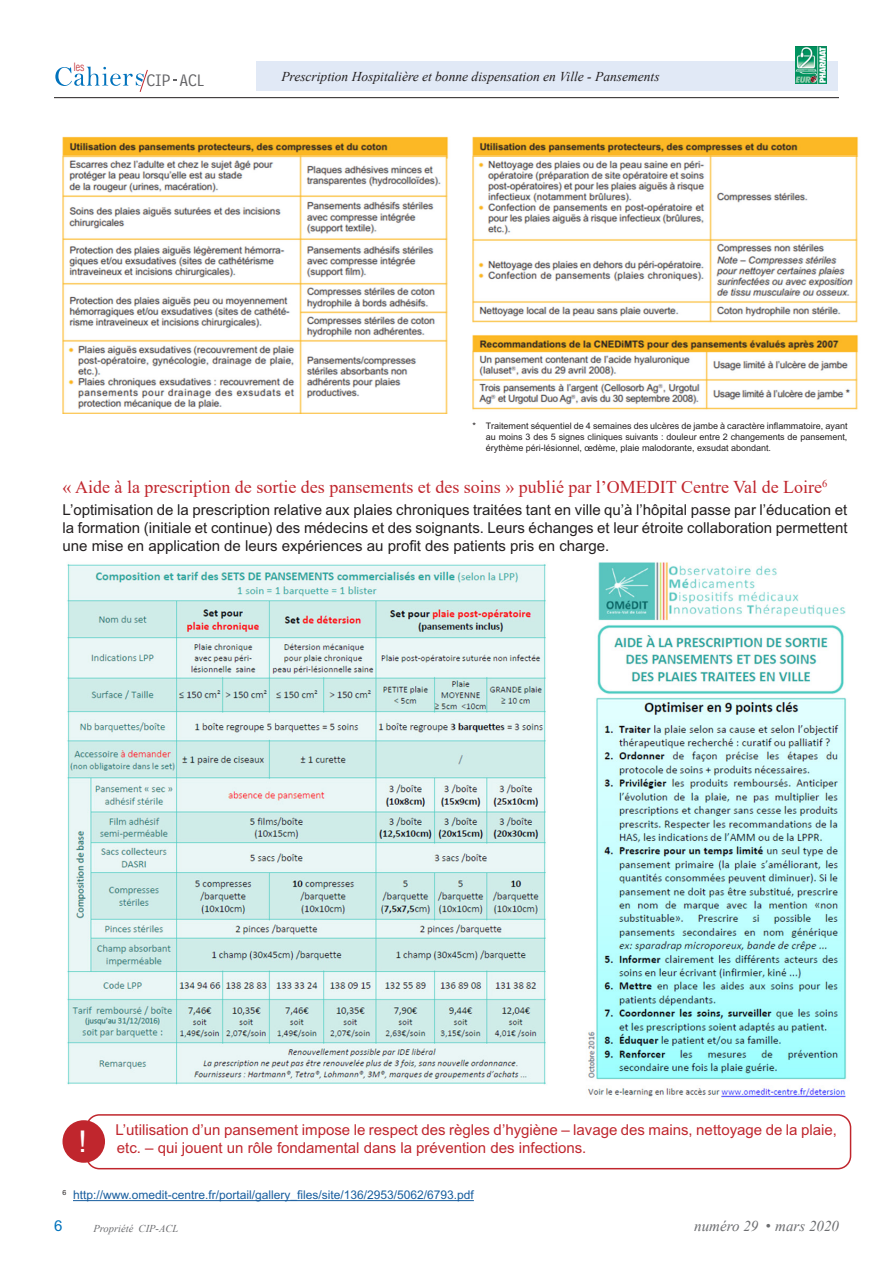
<style>
.page{position:relative;width:893px;height:1263px;background:#fff}
.page>*{position:absolute;margin:0;border:0;box-sizing:border-box;transform-origin:0 0}
.t1{font:18px "Times New Roman";color:#c0262d}
.t2{font:300 17.7px "Bell Design";letter-spacing:.02em;color:#636366}
.t3{font:15px/18px "Arial MT Std";color:#231f20;text-align:justify}
.t4{font:15px/18px "Arial MT Std";color:#c0262d}
.t5{font:italic 15px "Times New Roman";color:#6c6d70}
.t6{font:15px "Arial MT Std";color:#0072bc}
.t7{font:italic 13.5px "Times New Roman";color:#231f20}
.t8{font:12px "Arial MT Std";color:#175d9e}
.t9{font:300 condensed 11.25px "Helvetica";color:#c0262d}
.t10{font:italic 10.5px "Times New Roman";color:#6c6d70}
.t11{font:9px/10.8px "Arial MT Std";color:#231f20;text-align:justify}
.s1{font-size:30px;color:#fff}
.s2{font-family:"Arial MT Std";font-style:normal}
</style>
<div class="page">
<hr style="left:54px;top:97px;width:785px;height:1px;background:#231f20">
<div style="left:257px;top:61px;width:581px;height:30px;background:#e1e9f6"></div>
<svg style="left:55px;top:67px;width:93px;height:25px"></svg>
<img style="left:795px;top:47px;width:31px;height:37px">
<hr style="left:73px;top:1200px;width:401px;height:1px;background:#175d9e">
<img style="left:63px;top:136px;width:386px;height:278px">
<img style="left:472px;top:136px;width:387px;height:274px">
<img style="left:67px;top:562px;width:780px;height:536px">
<div style="left:86px;top:1114px;width:765px;height:55px;border:2px solid #c0262d;border-radius:13px"></div>
<div style="left:63px;top:1120px;width:42px;height:43px;background:#c0262d;border-radius:50%"></div>
<p class="t9" style="left:73px;top:60px;width:13px">les</p>
<p class="t2" style="left:147px;top:69px;width:25px">CIP</p>
<p class="t7" style="left:281px;top:67px;width:380px">Prescription Hospitalière et bonne dispensation en Ville - Pansements</p>
<p class="t2" style="left:179px;top:70px;width:26px">ACL</p>
<p class="t11" style="left:486px;top:420px;width:363px;text-indent:-14px">* Traitement séquentiel de 4 semaines des ulcères de jambe à caractère inflammatoire, ayant au moins 3 des 5 signes cliniques suivants : douleur entre 2 changements de pansement, érythème péri-lésionnel, œdème, plaie malodorante, exsudat abondant.</p>
<p class="t1" style="left:63px;top:474px;width:766px">« Aide à la prescription de sortie des pansements et des soins » publié par l’OMEDIT Centre Val de Loire<sup>6</sup></p>
<p class="t3" style="left:63px;top:501px;width:786px">L’optimisation de la prescription relative aux plaies chroniques traitées tant en ville qu’à l’hôpital passe par l’éducation et la formation (initiale et continue) des médecins et des soignants. Leurs échanges et leur étroite collaboration permettent une mise en application de leurs expériences au profit des patients pris en charge.</p>
<p class="t4" style="left:79px;top:1121px;width:760px;text-indent:37px">L’utilisation d’un pansement impose le respect des règles d’hygiène – lavage des mains, nettoyage de la plaie, <span class="s1">!</span> etc. – qui jouent un rôle fondamental dans la prévention des infections.</p>
<p class="t8" style="left:63px;top:1188px;width:413px"><sup>6</sup> http://www.omedit-centre.fr/portail/gallery_files/site/136/2953/5062/6793.pdf</p>
<p class="t6" style="left:54px;top:1217px;width:10px">6</p>
<p class="t10" style="left:94px;top:1221px;width:86px">Propriété CIP-ACL</p>
<p class="t5" style="left:694px;top:1216px;width:146px">numéro 29 <span class="s2">•</span> mars 2020</p>
</div>
